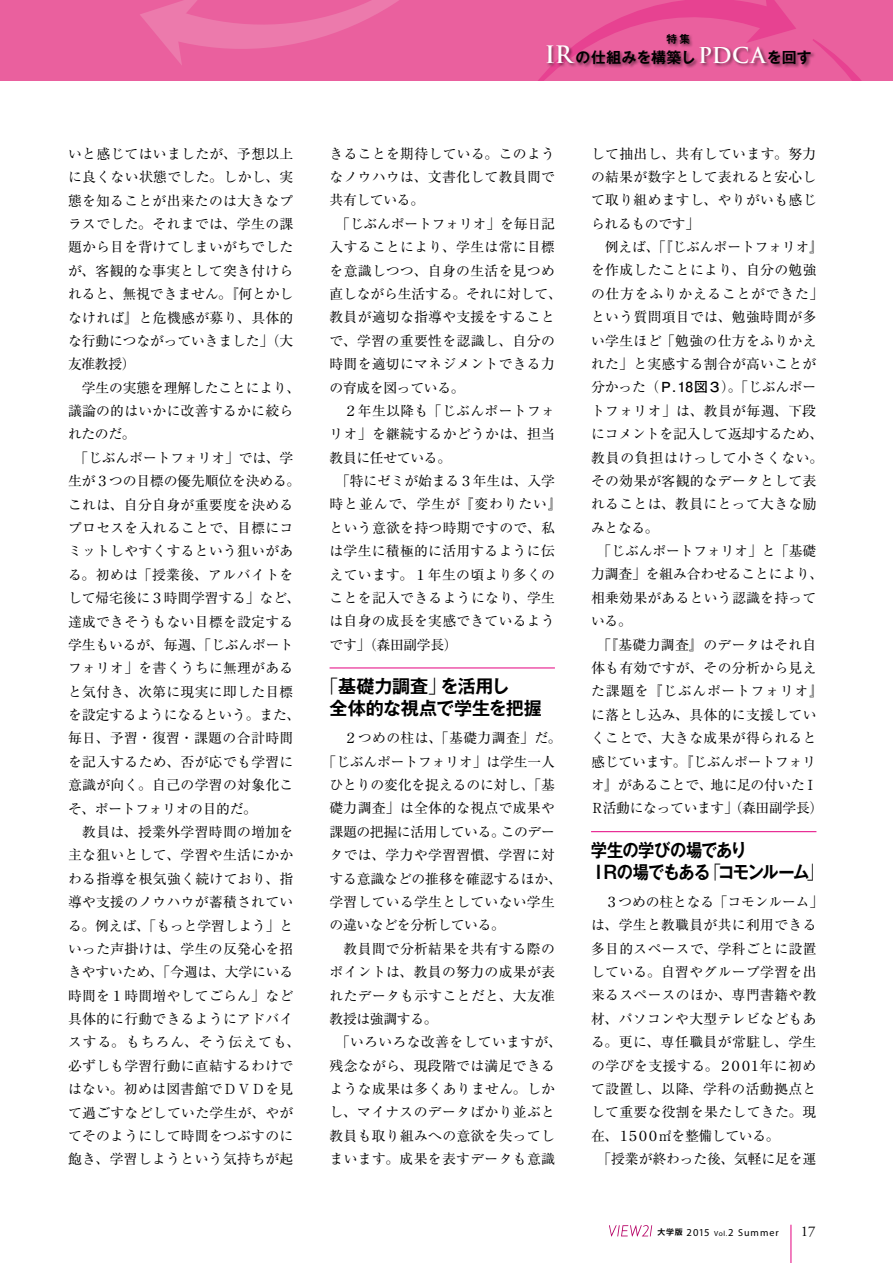
<style>
.page{position:relative;width:893px;height:1263px;background:#fff}
.page>*{position:absolute;margin:0;border:0;box-sizing:border-box;transform-origin:0 0}
.t1{font:700 18px/22.4px "Gothic MB101 Pro De";letter-spacing:-.065em;color:#000;scale:.9 1}
.t2{font:700 18px/22.4px "Gothic MB101 Pro De";letter-spacing:-.035em;color:#000}
.t3{font:700 14.85px "Gothic MB101 Pro De";letter-spacing:.005em;color:#000}
.t4{font:14.85px "Adobe Garamond Pro";color:#000}
.t5{font:13.8px/23.4px "Ryumin Pro";letter-spacing:.025em;color:#000}
.t6{font:13.8px "Ryumin Pro";letter-spacing:-.01em;color:#000}
.t7{font:13.8px "Ryumin Pro";letter-spacing:-.025em;color:#000}
.t8{font:700 10.65px "Gothic MB101 Pro De";color:#000}
.t9{font:10.05px "Myriad Pro";letter-spacing:.1em;color:#000}
.s1{font-family:"Trajan Pro";font-size:23.4px;color:#fff}
.s2{font-family:"Trajan Pro";font-size:21.3px;color:#fff}
.s3{font-family:"Gothic MB101 Pro";font-weight:300}
.s4{font-family:"Futo Go B101 Pro";font-weight:700}
.s5{font-family:"Gothic MB101 Pro De";font-weight:700;font-size:7.95px}
.s6{font-size:10.65px}
.s7{font-size:7.5px}
</style>
<div class="page">
<div style="left:0;top:0;width:893px;height:81px;background:#ea609e"></div>
<svg style="left:140px;top:0;width:259px;height:65px"></svg>
<svg style="left:815px;top:40px;width:47px;height:41px"></svg>
<svg style="left:538px;top:0;width:258px;height:81px"></svg>
<hr style="left:791px;top:1225px;width:1px;height:38px;background:#e4007f">
<svg style="left:609px;top:1225px;width:43px;height:11px"></svg>
<div style="left:545px;top:33px;width:270px;height:36px;background:#000;opacity:.5"></div>
<hr style="left:330px;top:668px;width:225px;height:1px;background:#e4007f">
<hr style="left:591px;top:831px;width:225px;height:1px;background:#e4007f">
<p class="t8" style="left:666px;top:30px;width:25px">特集</p>
<p class="t3" style="left:545px;top:45px;width:268px"><span class="s1">IR</span> の仕組みを構築し <span class="s2">PDCA</span>を回す</p>
<p class="t5" style="left:68px;top:141px;width:234px">いと感じてはいましたが、予想以上に良くない状態でした。しかし、実態を知ることが出来たのは大きなプラスでした。それまでは、学生の課題から目を背けてしまいがちでしたが、客観的な事実として突き付けられると、無視できません。『何とかしなければ』と危機感が募り、具体的な行動につながっていきました」（大友准教授）<br>　学生の実態を理解したことにより、議論の的はいかに改善するかに絞られたのだ。<br>　「じぶんポートフォリオ」では、学生が３つの目標の優先順位を決める。これは、自分自身が重要度を決めるプロセスを入れることで、目標にコミットしやすくするという狙いがある。初めは「授業後、アルバイトをして帰宅後に３時間学習する」など、達成できそうもない目標を設定する学生もいるが、毎週、「じぶんポートフォリオ」を書くうちに無理があると気付き、次第に現実に即した目標を設定するようになるという。また、毎日、予習・復習・課題の合計時間を記入するため、否が応でも学習に意識が向く。自己の学習の対象化こそ、ポートフォリオの目的だ。<br>　教員は、授業外学習時間の増加を主な狙いとして、学習や生活にかかわる指導を根気強く続けており、指導や支援のノウハウが蓄積されている。例えば、「もっと学習しよう」といった声掛けは、学生の反発心を招きやすいため、「今週は、大学にいる時間を１時間増やしてごらん」など具体的に行動できるようにアドバイスする。もちろん、そう伝えても、必ずしも学習行動に直結するわけではない。初めは図書館でＤＶＤを見て過ごすなどしていた学生が、やがてそのようにして時間をつぶすのに飽き、学習しようという気持ちが起</p>
<p class="t5" style="left:330px;top:141px;width:234px">きることを期待している。このようなノウハウは、文書化して教員間で共有している。<br>　「じぶんポートフォリオ」を毎日記入することにより、学生は常に目標を意識しつつ、自身の生活を見つめ直しながら生活する。それに対して、教員が適切な指導や支援をすることで、学習の重要性を認識し、自分の時間を適切にマネジメントできる力の育成を図っている。<br>　２年生以降も「じぶんポートフォリオ」を継続するかどうかは、担当教員に任せている。<br>　「特にゼミが始まる３年生は、入学時と並んで、学生が『変わりたい』という意欲を持つ時期ですので、私は学生に積極的に活用するように伝えています。１年生の頃より多くのことを記入できるようになり、学生は自身の成長を実感できているようです」（森田副学長）</p>
<h1 class="t2" style="left:330px;top:673px;width:214px;text-indent:-9px"><span class="s3">「</span>基礎力調査<span class="s3">」</span>を活用し<br>全体的な視点で学生を把握</h1>
<p class="t5" style="left:330px;top:725px;width:234px">　２つめの柱は、「基礎力調査」だ。</p>
<p class="t6" style="left:323px;top:751px;width:234px">「じぶんポートフォリオ」は学生一人</p>
<p class="t6" style="left:330px;top:774px;width:227px">ひとりの変化を捉えるのに対し、「基</p>
<p class="t5" style="left:330px;top:796px;width:227px">礎力調査」は全体的な視点で成果や</p>
<p class="t7" style="left:330px;top:821px;width:227px">課題の把握に活用している。このデー</p>
<p class="t5" style="left:330px;top:842px;width:227px">タでは、学力や学習習慣、学習に対</p>
<p class="t6" style="left:330px;top:868px;width:234px">する意識などの推移を確認するほか、</p>
<p class="t5" style="left:330px;top:889px;width:227px">学習している学生としていない学生</p>
<p class="t7" style="left:330px;top:914px;width:177px">の違いなどを分析している。</p>
<p class="t5" style="left:330px;top:936px;width:227px">　教員間で分析結果を共有する際の</p>
<p class="t5" style="left:330px;top:959px;width:227px">ポイントは、教員の努力の成果が表</p>
<p class="t5" style="left:330px;top:983px;width:227px">れたデータも示すことだと、大友准</p>
<p class="t7" style="left:330px;top:1008px;width:110px">教授は強調する。</p>
<p class="t5" style="left:330px;top:1029px;width:234px">　「いろいろな改善をしていますが、</p>
<p class="t5" style="left:330px;top:1053px;width:227px">残念ながら、現段階では満足できる</p>
<p class="t5" style="left:330px;top:1076px;width:227px">ような成果は多くありません。しか</p>
<p class="t5" style="left:330px;top:1100px;width:227px">し、マイナスのデータばかり並ぶと</p>
<p class="t5" style="left:330px;top:1123px;width:227px">教員も取り組みへの意欲を失ってし</p>
<p class="t5" style="left:330px;top:1146px;width:227px">まいます。成果を表すデータも意識</p>
<p class="t5" style="left:591px;top:141px;width:234px">して抽出し、共有しています。努力の結果が数字として表れると安心して取り組めますし、やりがいも感じられるものです」<br>　例えば、「『じぶんポートフォリオ』を作成したことにより、自分の勉強の仕方をふりかえることができた」という質問項目では、勉強時間が多い学生ほど「勉強の仕方をふりかえれた」と実感する割合が高いことが分かった（<span class="s4">Ｐ．18図３</span>）。「じぶんポートフォリオ」は、教員が毎週、下段にコメントを記入して返却するため、教員の負担はけっして小さくない。その効果が客観的なデータとして表れることは、教員にとって大きな励みとなる。<br>　「じぶんポートフォリオ」と「基礎力調査」を組み合わせることにより、相乗効果があるという認識を持っている。<br>　「『基礎力調査』のデータはそれ自体も有効ですが、その分析から見えた課題を『じぶんポートフォリオ』に落とし込み、具体的に支援していくことで、大きな成果が得られると感じています。『じぶんポートフォリオ』があることで、地に足の付いたＩ<br>Ｒ活動になっています」（森田副学長）</p>
<h1 class="t1" style="left:590px;top:837px;width:260px">学生の学びの場であり<br>ＩＲの場でもある<span class="s3">「</span>コモンルーム<span class="s3">」</span></h1>
<p class="t5" style="left:591px;top:889px;width:234px">　３つめの柱となる「コモンルーム」は、学生と教職員が共に利用できる多目的スペースで、学科ごとに設置している。自習やグループ学習を出来るスペースのほか、専門書籍や教材、パソコンや大型テレビなどもある。更に、専任職員が常駐し、学生の学びを支援する。２００１年に初めて設置し、以降、学科の活動拠点として重要な役割を果たしてきた。現在、１５００㎡を整備している。<br>　「授業が終わった後、気軽に足を運</p>
<p class="t9" style="left:657px;top:1226px;width:123px"><span class="s5">大学版</span> <span class="s6">2015</span> <span class="s7">Vol.</span><span class="s6">2</span> Summer</p>
<p class="t4" style="left:801px;top:1222px;width:16px">17</p>
</div>
